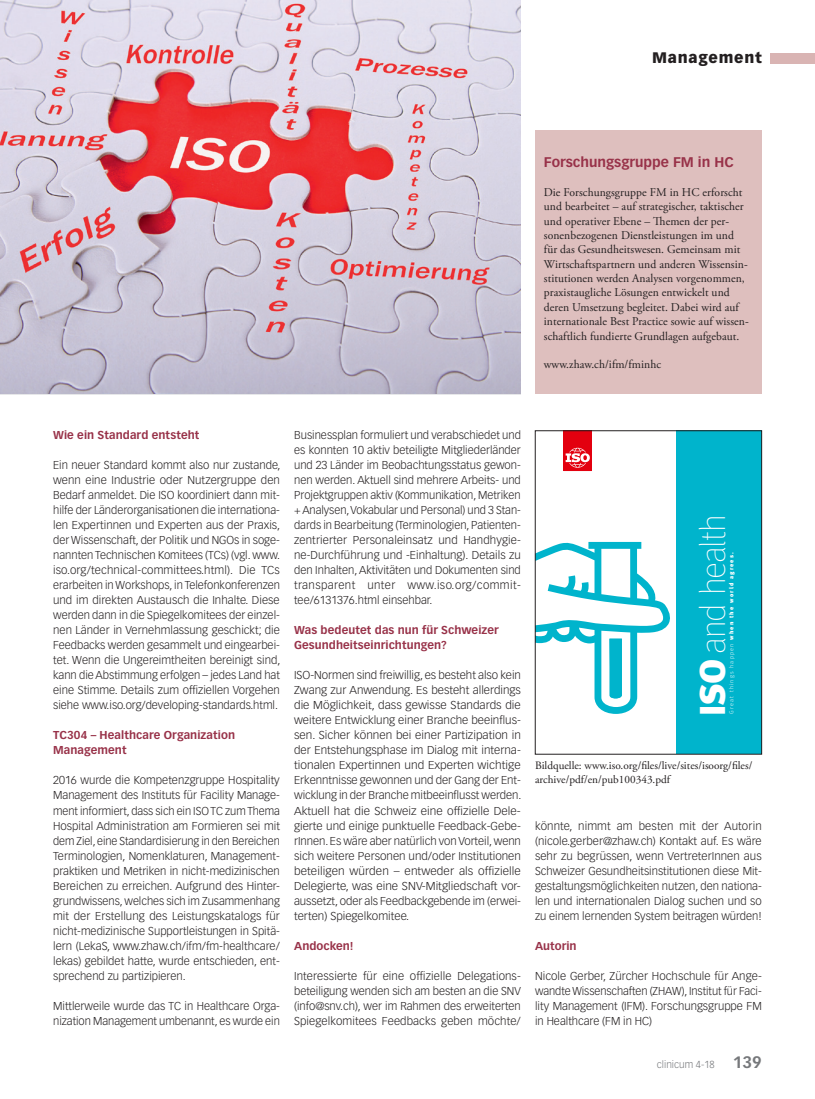
<style>
.page{position:relative;width:815px;height:1099px;background:#fff}
.page>*{position:absolute;margin:0;border:0;box-sizing:border-box;transform-origin:0 0}
.t1{font:100 36px "Meta Pro";letter-spacing:-.03em;color:#fff}
.t2{font:900 15px "Vectora LT Std";letter-spacing:.05em;color:#231f20}
.Kastentitel{font:700 13.75px "Vectora LT Std";color:#983249}
.Kastentext{font:11.88px/14.4px "Adobe Garamond Pro";letter-spacing:.005em;color:#231f20}
.Lauftext{font:300 11.25px/15px "Vectora LT Std";color:#231f20;text-align:justify}
.ZT_MM{font:700 11.25px/15px "Vectora LT Std";letter-spacing:.005em;color:#983249}
.Legende{font:11.25px/13.5px "Adobe Garamond Pro";color:#231f20}
.t3{font:300 10px "Vectora LT Std";color:#76787b}
.t4{font:900 6px "Meta Pro";letter-spacing:.2em;color:#fff}
.s1{font-weight:900}
.s2{font-weight:300}
.s3{font-weight:700;font-size:16.25px}
</style>
<div class="page">
<div style="left:770px;top:53px;width:45px;height:10px;background:#d9b4b3"></div>
<div style="left:535px;top:130px;width:227px;height:264px;background:#debfbe"></div>
<div style="left:677px;top:430px;width:85px;height:324px;background:#00b4cc"></div>
<svg style="left:537px;top:541px;width:133px;height:173px"></svg>
<div style="left:563px;top:430px;width:29px;height:41px;background:#e3000f"></div>
<svg style="left:565px;top:447px;width:25px;height:21px"></svg>
<div style="left:535px;top:430px;width:227px;height:324px;border:1px solid #231f20"></div>
<img style="left:0;top:0;width:521px;height:393px">
<h2 class="t2" style="left:652px;top:49px;width:111px">Management</h2>
<p class="Kastentitel" style="left:544px;top:154px;width:191px">Forschungsgruppe FM in HC</p>
<p class="Kastentext" style="left:544px;top:185px;width:206px">Die Forschungsgruppe FM in HC erforscht und bearbeitet – auf strategischer, taktischer und operativer Ebene – Themen der per&shy;sonenbezogenen Dienstleistungen im und für das Gesundheitswesen. Gemeinsam mit Wirtschaftspartnern und anderen Wissensin&shy;stitutionen werden Analysen vorgenommen, praxistaugliche Lösungen entwickelt und deren Umsetzung begleitet. Dabei wird auf internationale Best Practice sowie auf wissen&shy;schaftlich fundierte Grundlagen aufgebaut.</p>
<p class="Kastentext" style="left:544px;top:357px;width:119px">www.zhaw.ch/ifm/fminhc</p>
<p class="ZT_MM" style="left:53px;top:428px;width:148px">Wie ein Standard entsteht</p>
<p class="Lauftext" style="left:53px;top:458px;width:229px">Ein neuer Standard kommt also nur zustande, wenn eine Industrie oder Nutzergruppe den Bedarf anmeldet. Die ISO koordiniert dann mit&shy;hilfe der Länderorganisationen die internationa&shy;len Expertinnen und Experten aus der Praxis, der Wissenschaft, der Politik und NGOs in soge&shy;nannten Technischen Komitees (TCs) (vgl. www. iso.org/technical-committees.html). Die TCs erarbeiten in Workshops, in Telefonkonferenzen und im direkten Austausch die Inhalte. Diese werden dann in die Spiegelkomitees der einzel&shy;nen Länder in Vernehmlassung geschickt; die Feedbacks werden gesammelt und eingearbei&shy;tet. Wenn die Ungereimtheiten bereinigt sind, kann die Abstimmung erfolgen – jedes Land hat eine Stimme. Details zum offiziellen Vorgehen siehe www.iso.org/developing-standards.html.</p>
<p class="ZT_MM" style="left:53px;top:728px;width:183px">TC304 – Healthcare Organization<br>Management</p>
<p class="Lauftext" style="left:53px;top:773px;width:228px">2016 wurde die Kompetenzgruppe Hospitality Management des Instituts für Facility Manage&shy;ment informiert, dass sich ein ISO TC zum Thema Hospital Administration am Formieren sei mit dem Ziel, eine Standardisierung in den Bereichen Terminologien, Nomenklaturen, Management&shy;praktiken und Metriken in nicht-medizinischen Bereichen zu erreichen. Aufgrund des Hinter&shy;grundwissens, welches sich im Zusammenhang mit der Erstellung des Leistungskatalogs für nicht-medizinische Supportleistungen in Spitä&shy;lern (LekaS, www.zhaw.ch/ifm/fm-healthcare/ lekas) gebildet hatte, wurde entschieden, ent&shy;sprechend zu partizipieren.</p>
<p class="Lauftext" style="left:53px;top:998px;width:228px">Mittlerweile wurde das TC in Healthcare Orga&shy;nization Management umbenannt, es wurde ein</p>
<p class="Lauftext" style="left:294px;top:428px;width:228px">Businessplan formuliert und verabschiedet und es konnten 10 aktiv beteiligte Mitgliederländer und 23 Länder im Beobachtungsstatus gewon&shy;nen werden. Aktuell sind mehrere Arbeits- und Projektgruppen aktiv (Kommunikation, Metriken + Analysen, Vokabular und Personal) und 3 Stan&shy;dards in Bearbeitung (Terminologien, Patienten&shy;zentrierter Personaleinsatz und Handhygie&shy;ne-Durchführung und -Einhaltung). Details zu den Inhalten, Aktivitäten und Dokumenten sind transparent unter www.iso.org/commit&shy;tee/6131376.html einsehbar.</p>
<p class="ZT_MM" style="left:294px;top:623px;width:206px">Was bedeutet das nun für Schweizer<br>Gesundheitseinrichtungen?</p>
<p class="Lauftext" style="left:294px;top:668px;width:229px;text-align:left">ISO-Normen sind freiwillig, es besteht also kein Zwang zur Anwendung. Es besteht allerdings die Möglichkeit, dass gewisse Standards die weitere Entwicklung einer Branche beeinflus&shy;sen. Sicher können bei einer Partizipation in der Entstehungsphase im Dialog mit interna&shy;tionalen Expertinnen und Experten wichtige Erkenntnisse gewonnen und der Gang der Ent&shy;wicklung in der Branche mitbeeinflusst werden.<br>Aktuell hat die Schweiz eine offizielle Dele&shy;gierte und einige punktuelle Feedback-Gebe&shy;rInnen. Es wäre aber natürlich von Vorteil, wenn sich weitere Personen und/oder Institutionen beteiligen würden – entweder als offizielle Delegierte, was eine SNV-Mitgliedschaft vor&shy;aussetzt, oder als Feedbackgebende im (erwei&shy;terten) Spiegelkomitee.</p>
<p class="ZT_MM" style="left:294px;top:938px;width:61px">Andocken!</p>
<p class="Lauftext" style="left:294px;top:968px;width:228px">Interessierte für eine offizielle Delegations&shy;beteiligung wenden sich am besten an die SNV (info@snv.ch), wer im Rahmen des erweiterten Spiegelkomitees Feedbacks geben möchte/</p>
<p class="t1" style="left:688px;top:716px;width:203px;rotate:-90deg"><span class="s1">ISO</span> and health</p>
<p class="t4" style="left:727px;top:713px;width:163px;rotate:-90deg"><span class="s2">Great things happen</span> when the world agrees.</p>
<p class="Legende" style="left:535px;top:759px;width:219px">Bildquelle: www.iso.org/files/live/sites/isoorg/files/ archive/pdf/en/pub100343.pdf</p>
<p class="Lauftext" style="left:535px;top:818px;width:228px">könnte, nimmt am besten mit der Autorin (nicole.gerber@zhaw.ch) Kontakt auf. Es wäre sehr zu begrüssen, wenn VertreterInnen aus Schweizer Gesundheitsinstitutionen diese Mit&shy;gestaltungsmöglichkeiten nutzen, den nationa&shy;len und internationalen Dialog suchen und so zu einem lernenden System beitragen würden!</p>
<p class="ZT_MM" style="left:535px;top:938px;width:43px">Autorin</p>
<p class="Lauftext" style="left:535px;top:968px;width:228px">Nicole Gerber, Zürcher Hochschule für Ange&shy;wandte Wissenschaften (ZHAW), Institut für Faci&shy;lity Management (IFM). Forschungsgruppe FM in Healthcare (FM in HC)</p>
<p class="t3" style="left:657px;top:1058px;width:106px">clinicum 4-18 <span class="s3">139</span></p>
</div>
